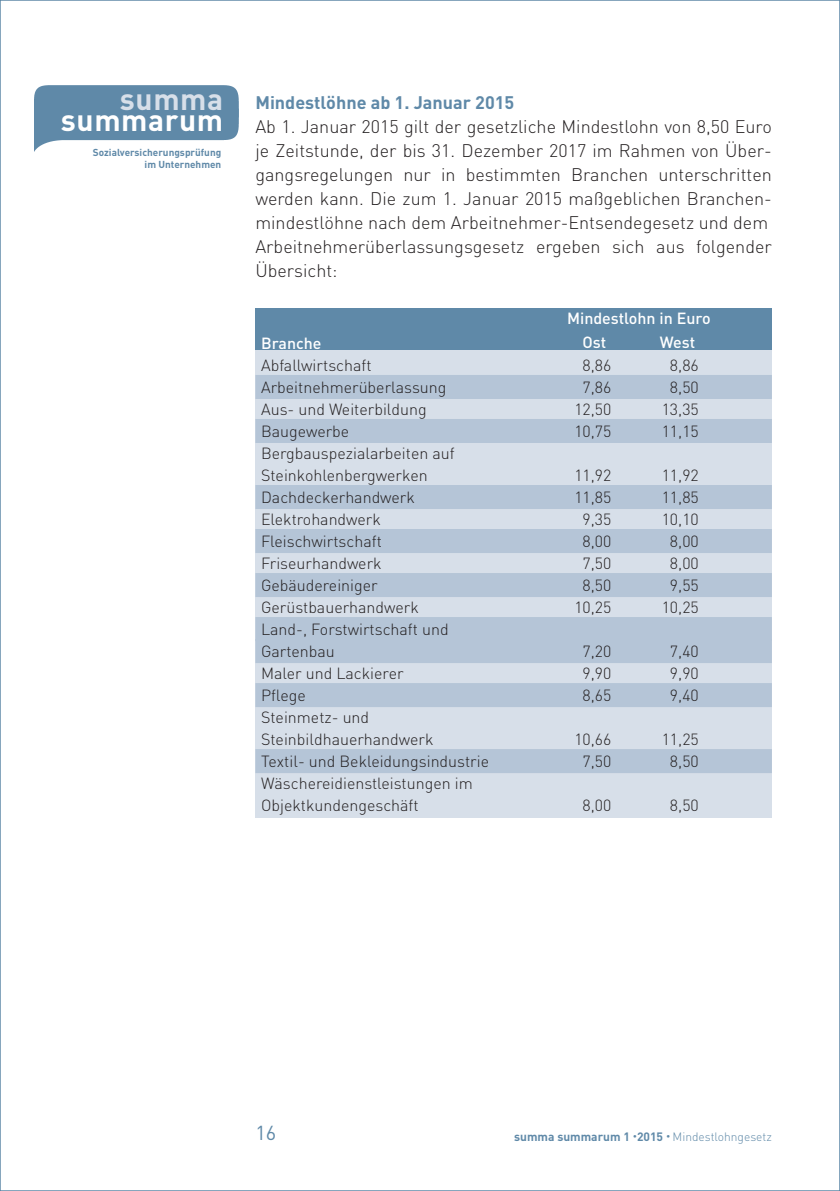
<style>
.page{position:relative;width:840px;height:1191px;background:#fff}
.page>*{position:absolute;margin:0;border:0;box-sizing:border-box;transform-origin:0 0}
.t1{font:700 30px "DIN";letter-spacing:.02em;color:#fff}
.t2{font:700 30px "DIN";letter-spacing:.02em;color:#d7dfe9}
.t3{font:20px "DIN";color:#5f89a8}
.t4{font:300 18px/24px "DIN";color:#231f20}
.t5{font:700 18px "DIN";color:#5f89a8}
.t6{font:300 16px/22px "DIN";color:#231f20;text-align:center}
.t7{font:500 16px/24px "DIN";color:#fff}
.t8{font:700 12px "DIN";color:#5f89a8}
.t9{font:700 10px/12px "DIN";color:#5f89a8;text-align:right}
.s1{font-weight:300}
</style>
<div class="page">
<img style="left:34px;top:85px;width:204px;height:67px">
<div style="left:255px;top:350px;width:516px;height:467px;background:#d7dfe9"></div>
<div style="left:255px;top:308px;width:516px;height:42px;background:#5f89a8"></div>
<div style="left:255px;top:375px;width:516px;height:24px;background:#b5c5d7"></div>
<div style="left:255px;top:419px;width:516px;height:24px;background:#b5c5d7"></div>
<div style="left:255px;top:485px;width:516px;height:24px;background:#b5c5d7"></div>
<div style="left:255px;top:529px;width:516px;height:24px;background:#b5c5d7"></div>
<div style="left:255px;top:573px;width:516px;height:24px;background:#b5c5d7"></div>
<div style="left:255px;top:617px;width:516px;height:24px;background:#b5c5d7"></div>
<div style="left:255px;top:639px;width:516px;height:24px;background:#b5c5d7"></div>
<div style="left:255px;top:683px;width:516px;height:24px;background:#b5c5d7"></div>
<div style="left:255px;top:749px;width:516px;height:24px;background:#b5c5d7"></div>
<h1 class="t2" style="left:120px;top:80px;width:105px">summa</h1>
<h1 class="t1" style="left:61px;top:101px;width:164px">summarum</h1>
<p class="t9" style="left:93px;top:146px;width:130px">Sozialversicherungsprüfung im Unternehmen</p>
<p class="t5" style="left:255px;top:91px;width:260px">Mindestlöhne ab 1. Januar 2015</p>
<p class="t4" style="left:255px;top:115px;width:517px">Ab 1. Januar 2015 gilt der gesetzliche Mindestlohn von 8,50 Euro je Zeitstunde, der bis 31. Dezember 2017 im Rahmen von Über&shy;gangsregelungen nur in bestimmten Branchen unterschritten werden kann. Die zum 1. Januar 2015 maßgeblichen Branchen&shy;mindestlöhne nach dem Arbeitnehmer-Entsendegesetz und dem Arbeitnehmerüberlassungsgesetz ergeben sich aus folgender Übersicht:</p>
<p class="t7" style="left:261px;top:331px;width:62px">Branche</p>
<p class="t6" style="left:261px;top:354px;width:229px;text-align:left">Abfallwirtschaft<br>Arbeitnehmerüberlassung<br>Aus- und Weiterbildung<br>Baugewerbe<br>Bergbauspezialarbeiten auf<br>Steinkohlenbergwerken<br>Dachdeckerhandwerk<br>Elektrohandwerk<br>Fleischwirtschaft<br>Friseurhandwerk<br>Gebäudereiniger<br>Gerüstbauerhandwerk<br>Land-, Forstwirtschaft und<br>Gartenbau<br>Maler und Lackierer<br>Pflege<br>Steinmetz- und<br>Steinbildhauerhandwerk<br>Textil- und Bekleidungsindustrie<br>Wäschereidienstleistungen im<br>Objektkundengeschäft</p>
<p class="t7" style="left:582px;top:306px;width:129px;text-indent:-15px">Mindestlohn in Euro<br>Ost</p>
<p class="t7" style="left:659px;top:330px;width:37px">West</p>
<p class="t6" style="left:574px;top:354px;width:39px">8,86<br>7,86<br>12,50<br>10,75</p>
<p class="t6" style="left:574px;top:464px;width:39px">11,92<br>11,85<br>9,35<br>8,00<br>7,50<br>8,50<br>10,25</p>
<p class="t6" style="left:582px;top:640px;width:30px;text-align:justify">7,20<br>9,90<br>8,65</p>
<p class="t6" style="left:574px;top:728px;width:39px">10,66<br>7,50</p>
<p class="t6" style="left:582px;top:794px;width:30px">8,00</p>
<p class="t6" style="left:661px;top:354px;width:39px">8,86<br>8,50<br>13,35<br>11,15</p>
<p class="t6" style="left:661px;top:464px;width:39px">11,92<br>11,85<br>10,10<br>8,00<br>8,00<br>9,55<br>10,25</p>
<p class="t6" style="left:669px;top:640px;width:30px;text-align:justify">7,40<br>9,90<br>9,40</p>
<p class="t6" style="left:661px;top:728px;width:39px">11,25<br>8,50</p>
<p class="t6" style="left:669px;top:794px;width:30px">8,50</p>
<p class="t3" style="left:255px;top:1120px;width:22px">16</p>
<p class="t8" style="left:514px;top:1129px;width:259px">summa summarum 1 <sup>•</sup>2015 <sup>•</sup> <span class="s1">Mindestlohngesetz</span></p>
</div>
